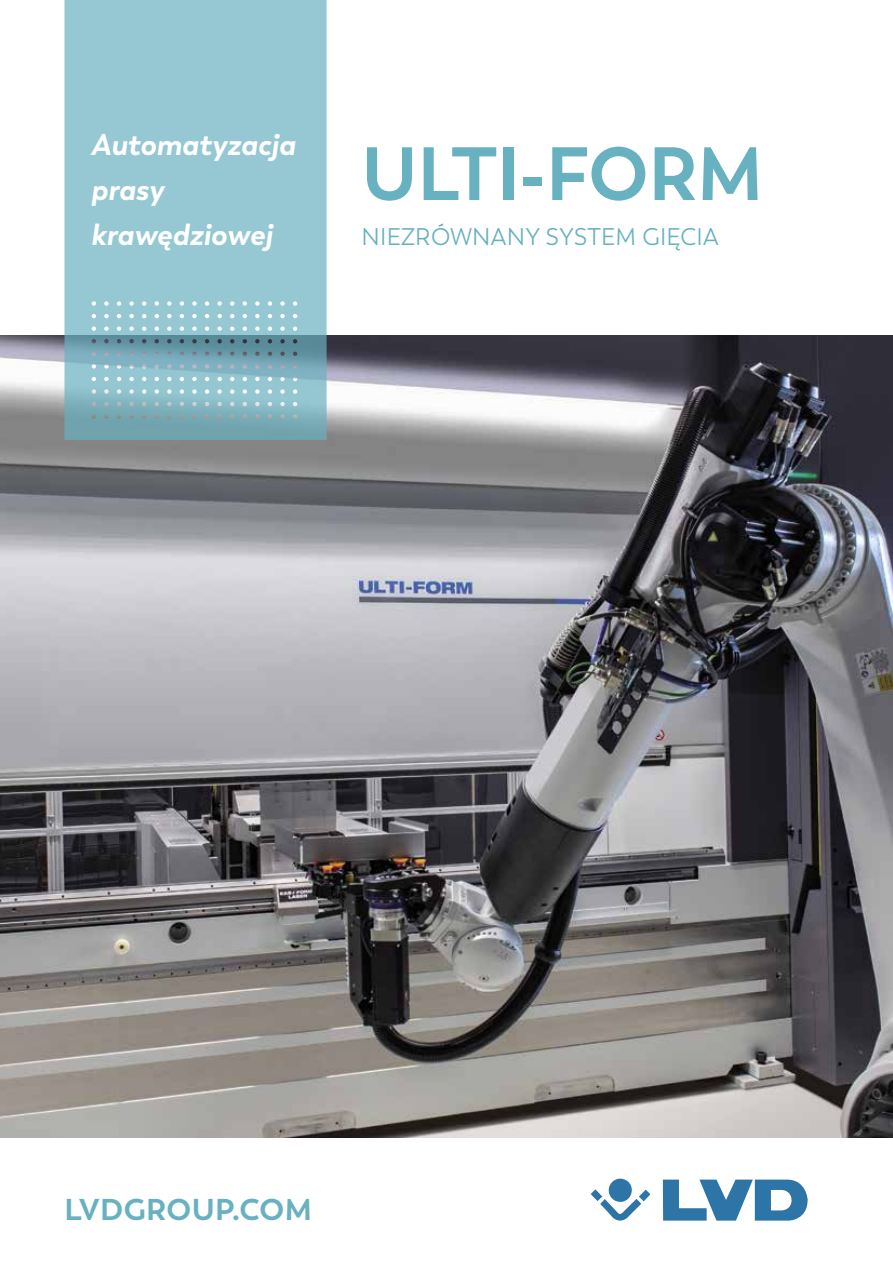
<style>
.page{position:relative;width:893px;height:1263px;background:#fff}
.page>*{position:absolute;margin:0;border:0;box-sizing:border-box;transform-origin:0 0}
.t1{font:700 75px "Trenda";color:#68b1c0}
.t2{font:italic 700 30px/45px "Trenda";color:#fff}
.t3{font:700 30px "Trenda";letter-spacing:.015em;color:#68b1c0}
.t4{font:24px "Trenda";letter-spacing:.01em;color:#68b1c0}
</style>
<div class="page">
<img style="left:0;top:336px;width:893px;height:801px">
<svg style="left:663px;top:1179px;width:145px;height:41px"></svg>
<svg style="left:591px;top:1178px;width:59px;height:43px"></svg>
<svg style="left:64px;top:0;width:263px;height:440px;background:#90c2cd"></svg>
<p class="t2" style="left:91px;top:122px;width:206px">Automatyzacja prasy krawędziowej</p>
<h1 class="t1" style="left:361px;top:127px;width:403px">ULTI-FORM</h1>
<p class="t4" style="left:361px;top:223px;width:359px">NIEZRÓWNANY SYSTEM GIĘCIA</p>
<p class="t3" style="left:64px;top:1191px;width:249px">LVDGROUP.COM</p>
</div>
